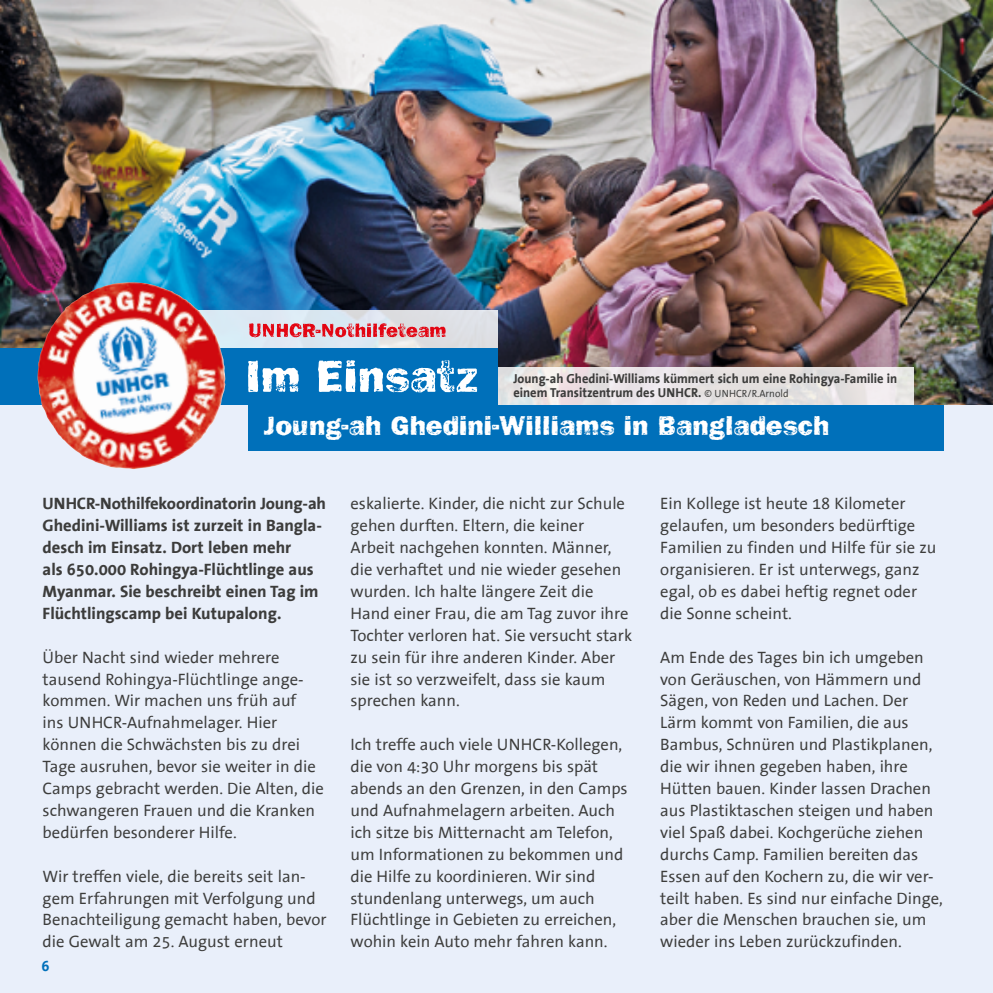
<style>
.page{position:relative;width:993px;height:993px;background:#fff}
.page>*{position:absolute;margin:0;border:0;box-sizing:border-box;transform-origin:0 0}
.t1{font:28px "Frankie";color:#fff}
.Fliesstext{font:16.62px/21.9px "The Sans Office";color:#3c3c3b}
.Fliesstext-2{font:700 16.62px/21.9px "The Sans Office";color:#3c3c3b}
.t2{font:700 14.88px "The Sans Office";color:#0070ba}
.Einleitung{font:700 13.12px/14px "The Sans Office";color:#3c3c3b;scale:.95 1}
.s1{font-weight:400;font-size:10.5px}
</style>
<div class="page">
<div style="left:0;top:0;width:992px;height:992px;background:#e9effa"></div>
<div style="left:248px;top:384px;width:695px;height:67px;background:#0070ba"></div>
<img style="left:0;top:0;width:992px;height:405px">
<svg style="left:225px;top:310px;width:272px;height:38px;fill:#dde6ee"></svg>
<div style="left:0;top:348px;width:497px;height:57px;background:#0070ba"></div>
<svg style="left:248px;top:360px;width:229px;height:32px"></svg>
<img style="left:37px;top:282px;width:188px;height:187px">
<svg style="left:249px;top:323px;width:196px;height:14px;background:#df7681"></svg>
<svg style="left:497px;top:367px;width:416px;height:38px;background:#e7e3e4"></svg>
<p class="Einleitung" style="left:513px;top:371px;width:405px">Joung-ah Ghedini-Williams kümmert sich um eine Rohingya-Familie in einem Transitzentrum des UNHCR. <span class="s1">© UNHCR/R.Arnold</span></p>
<p class="t1" style="left:263px;top:408px;width:567px">Joung-ah Ghedini-Williams in Bangladesch</p>
<p class="Fliesstext-2" style="left:43px;top:493px;width:285px">UNHCR-Nothilfekoordinatorin Joung-ah Ghedini-Williams ist zurzeit in Bangla&shy;desch im Einsatz. Dort leben mehr<br>als 650.000 Rohingya-Flüchtlinge aus Myanmar. Sie beschreibt einen Tag im Flüchtlingscamp bei Kutupalong.</p>
<p class="Fliesstext" style="left:43px;top:646px;width:283px">Über Nacht sind wieder mehrere tausend Rohingya-Flüchtlinge ange&shy;kommen. Wir machen uns früh auf<br>ins UNHCR-Aufnahmelager. Hier können die Schwächsten bis zu drei Tage ausruhen, bevor sie weiter in die Camps gebracht werden. Die Alten, die schwangeren Frauen und die Kranken bedürfen besonderer Hilfe.</p>
<p class="Fliesstext" style="left:43px;top:865px;width:285px">Wir treffen viele, die bereits seit lan&shy;gem Erfahrungen mit Verfolgung und Benachteiligung gemacht haben, bevor die Gewalt am 25. August erneut</p>
<p class="t2" style="left:41px;top:957px;width:10px">6</p>
<p class="Fliesstext" style="left:350px;top:493px;width:283px">eskalierte. Kinder, die nicht zur Schule gehen durften. Eltern, die keiner Arbeit nachgehen konnten. Männer, die verhaftet und nie wieder gesehen wurden. Ich halte längere Zeit die Hand einer Frau, die am Tag zuvor ihre Tochter verloren hat. Sie versucht stark zu sein für ihre anderen Kinder. Aber sie ist so verzweifelt, dass sie kaum sprechen kann.</p>
<p class="Fliesstext" style="left:350px;top:734px;width:279px">Ich treffe auch viele UNHCR-Kollegen, die von 4:30 Uhr morgens bis spät abends an den Grenzen, in den Camps und Aufnahmelagern arbeiten. Auch ich sitze bis Mitternacht am Telefon, um Informationen zu bekommen und die Hilfe zu koordinieren. Wir sind stundenlang unterwegs, um auch Flüchtlinge in Gebieten zu erreichen, wohin kein Auto mehr fahren kann.</p>
<p class="Fliesstext" style="left:660px;top:493px;width:277px">Ein Kollege ist heute 18 Kilometer gelaufen, um besonders bedürftige Familien zu finden und Hilfe für sie zu organisieren. Er ist unterwegs, ganz egal, ob es dabei heftig regnet oder die Sonne scheint.</p>
<p class="Fliesstext" style="left:660px;top:646px;width:284px">Am Ende des Tages bin ich umgeben von Geräuschen, von Hämmern und Sägen, von Reden und Lachen. Der Lärm kommt von Familien, die aus Bambus, Schnüren und Plastikplanen, die wir ihnen gegeben haben, ihre Hütten bauen. Kinder lassen Drachen aus Plastiktaschen steigen und haben viel Spaß dabei. Kochgerüche ziehen durchs Camp. Familien bereiten das Essen auf den Kochern zu, die wir ver&shy;teilt haben. Es sind nur einfache Dinge, aber die Menschen brauchen sie, um wieder ins Leben zurückzufinden.</p>
</div>
